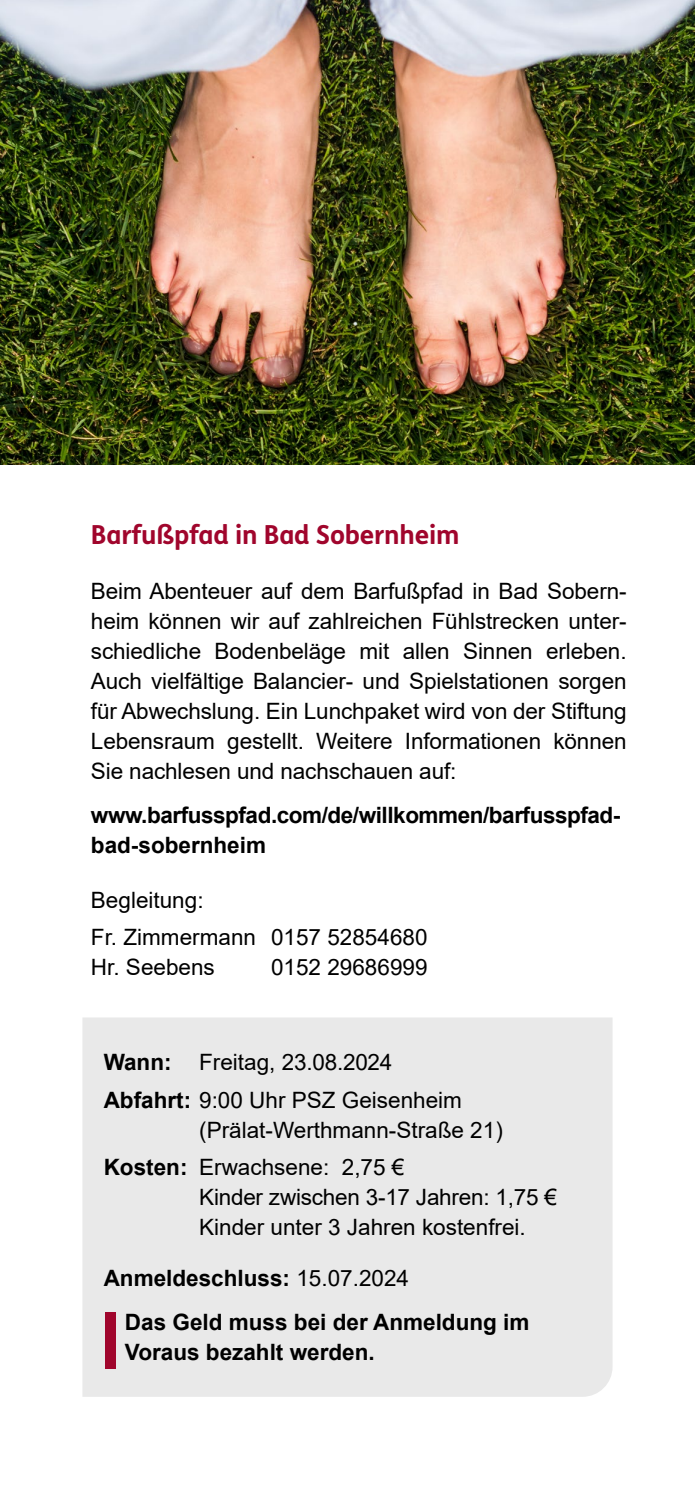
<style>
.page{position:relative;width:695px;height:1489px;background:#fff}
.page>*{position:absolute;margin:0;border:0;box-sizing:border-box;transform-origin:0 0}
.t1{font:700 26.25px "FS Me";letter-spacing:-.01em;color:#a0052c}
.t2{font:22.5px/30px "Arial";color:#000}
.t3{font:700 22.5px/44.2px "Arial";color:#000}
.t4{font:700 22.5px/30px "Arial";letter-spacing:-.02em;color:#000}
.s1{font-weight:700}
.s2{font-weight:400}
</style>
<div class="page">
<div style="left:82px;top:1017px;width:530px;height:379px;background:#e9e9e9"></div>
<div style="left:105px;top:1311px;width:11px;height:57px;background:#a0052c"></div>
<img style="left:0;top:0;width:694px;height:464px">
<p class="t1" style="left:91px;top:514px;width:370px">Barfußpfad in Bad Sobernheim</p>
<p class="t2" style="left:91px;top:576px;width:537px;text-align:justify">Beim Abenteuer auf dem Barfußpfad in Bad Sobern&shy;heim können wir auf zahlreichen Fühlstrecken unter&shy;schiedliche Bodenbeläge mit allen Sinnen erleben.<br>Auch vielfältige Balancier- und Spielstationen sorgen für Abwechslung. Ein Lunchpaket wird von der Stiftung Lebensraum gestellt. Weitere Informationen können Sie nachlesen und nachschauen auf:</p>
<p class="t4" style="left:91px;top:800px;width:531px">www.barfusspfad.com/de/willkommen/barfusspfad&shy;bad-sobernheim</p>
<p class="t2" style="left:91px;top:881px;width:338px;line-height:37px">Begleitung:<br>Fr. Zimmermann 0157 52854680</p>
<p class="t2" style="left:91px;top:952px;width:125px">Hr. Seebens</p>
<p class="t2" style="left:271px;top:952px;width:158px">0152 29686999</p>
<p class="t2" style="left:104px;top:1043px;width:360px;line-height:37px"><span class="s1">Wann:</span> Freitag, 23.08.2024<br><span class="s1">Abfahrt:</span> 9:00 Uhr PSZ Geisenheim</p>
<p class="t2" style="left:104px;top:1110px;width:400px;line-height:37px;text-indent:95px">(Prälat-Werthmann-Straße 21)<br><span class="s1">Kosten:</span> Erwachsene: 2,75 €</p>
<p class="t2" style="left:199px;top:1181px;width:359px">Kinder zwischen 3-17 Jahren: 1,75 €<br>Kinder unter 3 Jahren kostenfrei.</p>
<p class="t3" style="left:125px;top:1256px;width:406px;text-indent:-21px">Anmeldeschluss: <span class="s2">15.07.2024<br></span>Das Geld muss bei der Anmeldung im</p>
<p class="t3" style="left:125px;top:1330px;width:251px">Voraus bezahlt werden.</p>
</div>
